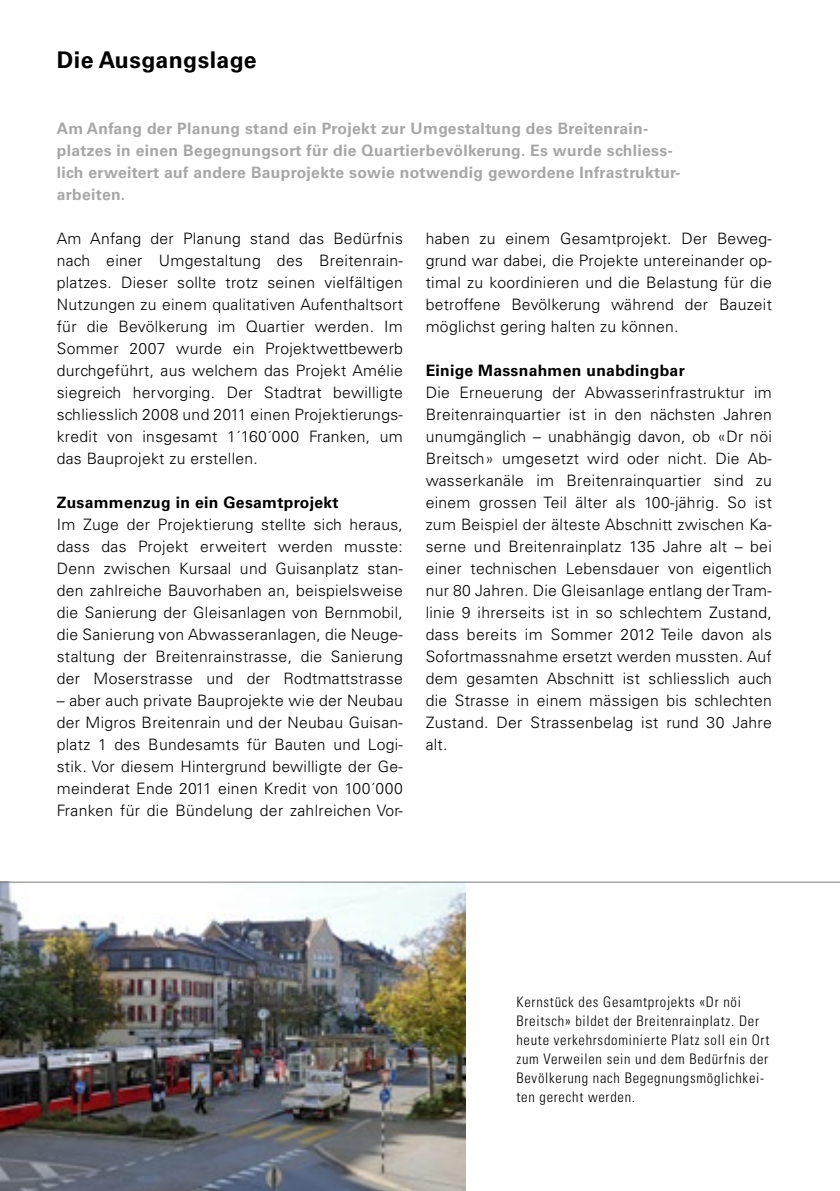
<style>
.page{position:relative;width:840px;height:1191px;background:#fff}
.page>*{position:absolute;margin:0;border:0;box-sizing:border-box;transform-origin:0 0}
.t1{font:700 23px "Univers LT Std";letter-spacing:.02em;color:#000}
.t2{font:300 15.6px/22px "Univers LT Std";letter-spacing:.02em;color:#000;text-align:justify}
.t3{font:700 15.6px/22px "Univers LT Std";letter-spacing:.02em;color:#a7a7a8}
.t4{font:700 15.6px "Univers LT Std";letter-spacing:.02em;color:#000}
.t5{font:300 condensed 14.4px/19px "Univers LT Std";letter-spacing:.05em;color:#000}
</style>
<div class="page">
<img style="left:0;top:882px;width:465px;height:309px">
<hr style="left:0;top:881px;width:839px;height:1px;background:#7a7b7a">
<h1 class="t1" style="left:57px;top:46px;width:201px">Die Ausgangslage</h1>
<p class="t3" style="left:57px;top:118px;width:624px">Am Anfang der Planung stand ein Projekt zur Umgestaltung des Breitenrain&shy;platzes in einen Begegnungsort für die Quartierbevölkerung. Es wurde schliess&shy;lich erweitert auf andere Bauprojekte sowie notwendig gewordene Infrastruktur&shy;arbeiten.</p>
<p class="t2" style="left:57px;top:228px;width:347px">Am Anfang der Planung stand das Bedürfnis nach einer Umgestaltung des Breitenrain&shy;platzes. Dieser sollte trotz seinen vielfältigen Nutzungen zu einem qualitativen Aufenthaltsort für die Bevölkerung im Quartier werden. Im Sommer 2007 wurde ein Projektwettbewerb durchgeführt, aus welchem das Projekt Amélie siegreich hervorging. Der Stadtrat bewilligte schliesslich 2008 und 2011 einen Projektierungs&shy;kredit von insgesamt 1´160´000 Franken, um das Bauprojekt zu erstellen.</p>
<p class="t4" style="left:57px;top:493px;width:283px">Zusammenzug in ein Gesamtprojekt</p>
<p class="t2" style="left:57px;top:514px;width:347px">Im Zuge der Projektierung stellte sich heraus, dass das Projekt erweitert werden musste:<br>Denn zwischen Kursaal und Guisanplatz stan&shy;den zahlreiche Bauvorhaben an, beispielsweise die Sanierung der Gleisanlagen von Bernmobil, die Sanierung von Abwasseranlagen, die Neuge&shy;staltung der Breitenrainstrasse, die Sanierung der Moserstrasse und der Rodtmattstrasse</p>
<p class="t2" style="left:57px;top:690px;width:347px">– aber auch private Bauprojekte wie der Neubau der Migros Breitenrain und der Neubau Guisan&shy;platz 1 des Bundesamts für Bauten und Logi&shy;stik. Vor diesem Hintergrund bewilligte der Ge&shy;meinderat Ende 2011 einen Kredit von 100´000<br>Franken für die Bündelung der zahlreichen Vor-</p>
<p class="t2" style="left:425px;top:228px;width:347px">haben zu einem Gesamtprojekt. Der Beweg&shy;grund war dabei, die Projekte untereinander op&shy;timal zu koordinieren und die Belastung für die betroffene Bevölkerung während der Bauzeit möglichst gering halten zu können.</p>
<p class="t4" style="left:425px;top:361px;width:260px">Einige Massnahmen unabdingbar</p>
<p class="t2" style="left:425px;top:382px;width:347px">Die Erneuerung der Abwasserinfrastruktur im Breitenrainquartier ist in den nächsten Jahren unumgänglich – unabhängig davon, ob «Dr nöi Breitsch» umgesetzt wird oder nicht. Die Ab&shy;wasserkanäle im Breitenrainquartier sind zu einem grossen Teil älter als 100-jährig. So ist zum Beispiel der älteste Abschnitt zwischen Ka&shy;serne und Breitenrainplatz 135 Jahre alt – bei einer technischen Lebensdauer von eigentlich nur 80 Jahren. Die Gleisanlage entlang der Tram&shy;linie 9 ihrerseits ist in so schlechtem Zustand, dass bereits im Sommer 2012 Teile davon als Sofortmassnahme ersetzt werden mussten. Auf dem gesamten Abschnitt ist schliesslich auch die Strasse in einem mässigen bis schlechten Zustand. Der Strassenbelag ist rund 30 Jahre alt.</p>
<p class="t5" style="left:516px;top:992px;width:254px">Kernstück des Gesamtprojekts «Dr nöi Breitsch» bildet der Breitenrainplatz. Der heute verkehrsdominierte Platz soll ein Ort zum Verweilen sein und dem Bedürfnis der Bevölkerung nach Begegnungsmöglichkei&shy;ten gerecht werden.</p>
</div>
